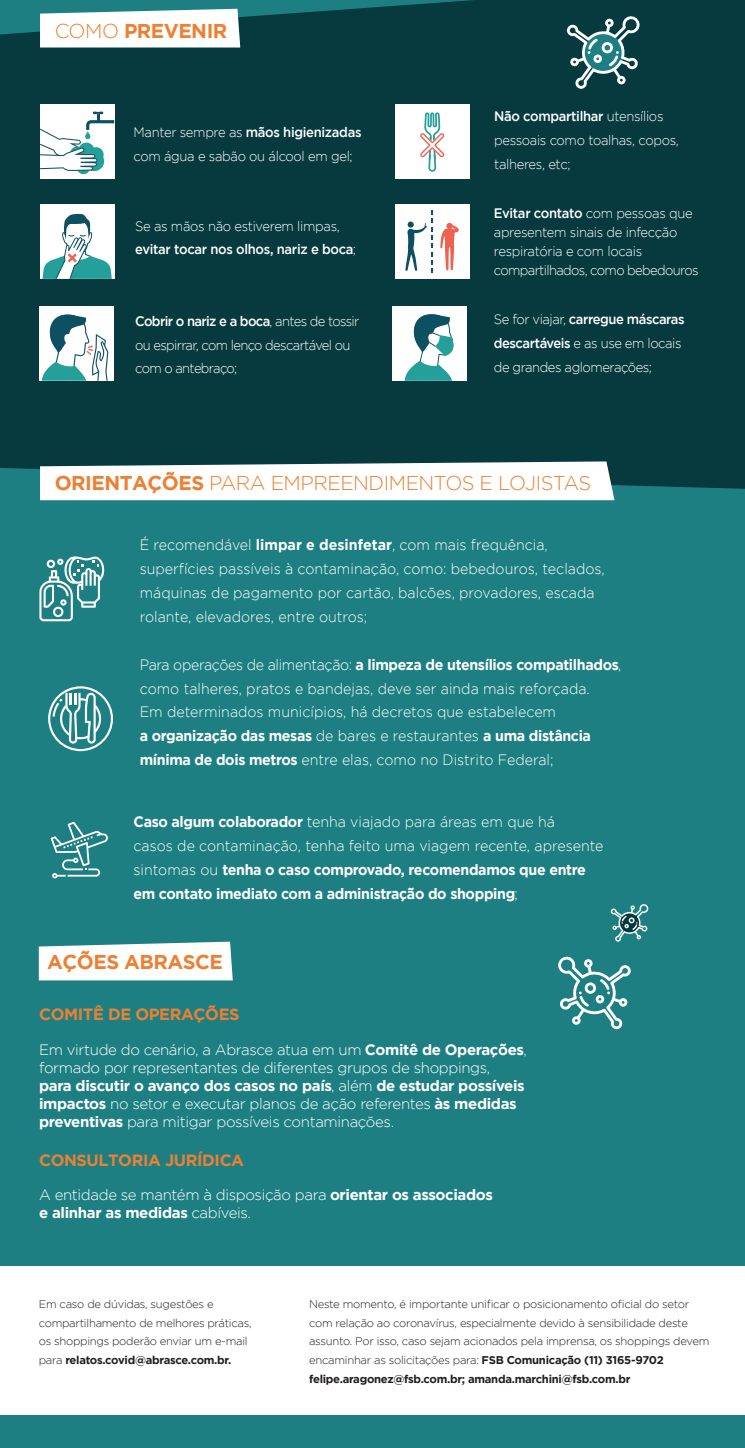
<style>
.page{position:relative;width:745px;height:1448px;background:#fff}
.page>*{position:absolute;margin:0;border:0;box-sizing:border-box;transform-origin:0 0}
.t1{font:300 20px "Gotham";letter-spacing:-.025em;color:#ec8034}
.t2{font:700 20px "Gotham";letter-spacing:-.025em;color:#ec8034}
.t3{font:700 16.25px "Gotham";letter-spacing:-.025em;color:#ec8034}
.t4{font:300 15px/23.8px "Gotham";color:#fff;scale:.95 1}
.t5{font:300 15px/18px "Gotham";letter-spacing:-.025em;color:#fff}
.t6{font:700 15px/23.8px "Gotham";letter-spacing:-.025em;color:#fff;scale:.95 1}
.t7{font:300 13.75px/23.8px "Gotham";letter-spacing:-.035em;color:#fff;scale:.95 1}
.t8{font:500 13.75px/23.8px "Gotham";letter-spacing:-.025em;color:#fff;scale:.95 1}
.t9{font:300 11.25px/18.8px "Gotham";letter-spacing:-.025em;color:#231f20}
.s1{font-weight:300}
.s2{font-weight:500}
.s3{font-weight:700}
</style>
<div class="page">
<div style="left:0;top:1415px;width:744px;height:32px;background:#1e7f82"></div>
<div style="left:0;top:0;width:744px;height:1265px;background:#1e7f82"></div>
<svg style="left:39px;top:941px;width:193px;height:39px;background:#ecf4f4"></svg>
<div style="left:0;top:0;width:744px;height:489px;background:#063a3f"></div>
<svg style="left:40px;top:9px;width:200px;height:39px;background:#eef4f4"></svg>
<svg style="left:40px;top:461px;width:574px;height:39px;background:#ebefef"></svg>
<svg style="left:566px;top:15px;width:73px;height:74px;background:#447377"></svg>
<svg style="left:610px;top:904px;width:38px;height:37px"></svg>
<svg style="left:558px;top:956px;width:72px;height:73px"></svg>
<div style="left:40px;top:104px;width:74px;height:74px;background:#fff"></div>
<svg style="left:40px;top:111px;width:74px;height:63px"></svg>
<div style="left:40px;top:205px;width:74px;height:74px;background:#fff"></div>
<svg style="left:43px;top:213px;width:69px;height:66px"></svg>
<div style="left:395px;top:204px;width:74px;height:74px;background:#fff"></div>
<svg style="left:440px;top:223px;width:18px;height:47px"></svg>
<svg style="left:405px;top:210px;width:27px;height:63px"></svg>
<div style="left:395px;top:104px;width:74px;height:74px;background:#fff"></div>
<div style="left:392px;top:307px;width:74px;height:74px;background:#fff"></div>
<svg style="left:404px;top:314px;width:50px;height:67px"></svg>
<div style="left:40px;top:307px;width:74px;height:74px;background:#fff"></div>
<svg style="left:42px;top:314px;width:66px;height:67px"></svg>
<svg style="left:420px;top:112px;width:24px;height:60px"></svg>
<svg style="left:51px;top:821px;width:57px;height:57px"></svg>
<svg style="left:48px;top:686px;width:65px;height:65px"></svg>
<svg style="left:39px;top:556px;width:66px;height:65px"></svg>
<h1 class="t2" style="left:55px;top:20px;width:174px"><span class="s1">COMO</span> PREVENIR</h1>
<p class="t7" style="left:133px;top:120px;width:241px">Manter sempre as <span class="s2">mãos higienizadas </span>com água e sabão ou álcool em gel;</p>
<p class="t8" style="left:135px;top:214px;width:234px"><span class="s1">Se as mãos não estiverem limpas, </span>evitar tocar nos olhos, nariz e boca<span class="s1">;</span></p>
<p class="t7" style="left:135px;top:309px;width:237px"><span class="s2">Cobrir o nariz e a boca</span>, antes de tossir ou espirrar, com lenço descartável ou com o antebraço;</p>
<p class="t7" style="left:494px;top:104px;width:196px"><span class="s2">Não compartilhar</span> utensílios pessoais como toalhas, copos, talheres, etc;</p>
<p class="t7" style="left:493px;top:204px;width:217px;line-height:18.8px"><span class="s2">Evitar contato</span> com pessoas que apresentem sinais de infecção respiratória e com locais compartilhados, como bebedouros</p>
<p class="t7" style="left:493px;top:307px;width:202px">Se for viajar, <span class="s2">carregue máscaras descartáveis</span> e as use em locais de grandes aglomerações;</p>
<h1 class="t1" style="left:55px;top:472px;width:537px"><span class="s3">ORIENTAÇÕES</span> PARA EMPREENDIMENTOS E LOJISTAS</h1>
<p class="t4" style="left:140px;top:533px;width:490px">É recomendável <span class="s3">limpar e desinfetar</span>, com mais frequência, superfícies passíveis à contaminação, como: bebedouros, teclados, máquinas de pagamento por cartão, balcões, provadores, escada rolante, elevadores, entre outros;</p>
<p class="t4" style="left:140px;top:652px;width:508px">Para operações de alimentação: <span class="s3">a limpeza de utensílios compatilhados</span>, como talheres, pratos e bandejas, deve ser ainda mais reforçada.<br>Em determinados municípios, há decretos que estabelecem<br><span class="s3">a organização das mesas</span> de bares e restaurantes <span class="s3">a uma distância mínima de dois metros</span> entre elas, como no Distrito Federal;</p>
<p class="t6" style="left:133px;top:809px;width:496px">Caso algum colaborador <span class="s1">tenha viajado para áreas em que há<br>casos de contaminação, tenha feito uma viagem recente, apresente sintomas ou</span> tenha o caso comprovado, recomendamos que entre em contato imediato com a administração do shopping<span class="s1">;</span></p>
<h1 class="t2" style="left:47px;top:950px;width:177px">AÇÕES ABRASCE</h1>
<p class="t3" style="left:39px;top:1005px;width:202px">COMITÊ DE OPERAÇÕES</p>
<p class="t5" style="left:39px;top:1040px;width:489px">Em virtude do cenário, a Abrasce atua em um <span class="s3">Comitê de Operações</span>, formado por representantes de diferentes grupos de shoppings,<br><span class="s3">para discutir o avanço dos casos no país</span>, além <span class="s3">de estudar possíveis impactos</span> no setor e executar planos de ação referentes <span class="s3">às medidas preventivas</span> para mitigar possíveis contaminações.</p>
<p class="t3" style="left:39px;top:1150px;width:206px">CONSULTORIA JURÍDICA</p>
<p class="t5" style="left:39px;top:1185px;width:455px">A entidade se mantém à disposição para <span class="s3">orientar os associados e alinhar as medidas</span> cabíveis.</p>
<p class="t9" style="left:39px;top:1294px;width:214px">Em caso de dúvidas, sugestões e compartilhamento de melhores práticas, os shoppings poderão enviar um e-mail para <span class="s3">relatos.covid@abrasce.com.br.</span></p>
<p class="t9" style="left:309px;top:1294px;width:401px">Neste momento, é importante unificar o posicionamento oficial do setor com relação ao coronavírus, especialmente devido à sensibilidade deste assunto. Por isso, caso sejam acionados pela imprensa, os shoppings devem encaminhar as solicitações para: <span class="s3">FSB Comunicação (11) 3165-9702 felipe.aragonez@fsb.com.br; amanda.marchini@fsb.com.br</span></p>
</div>
